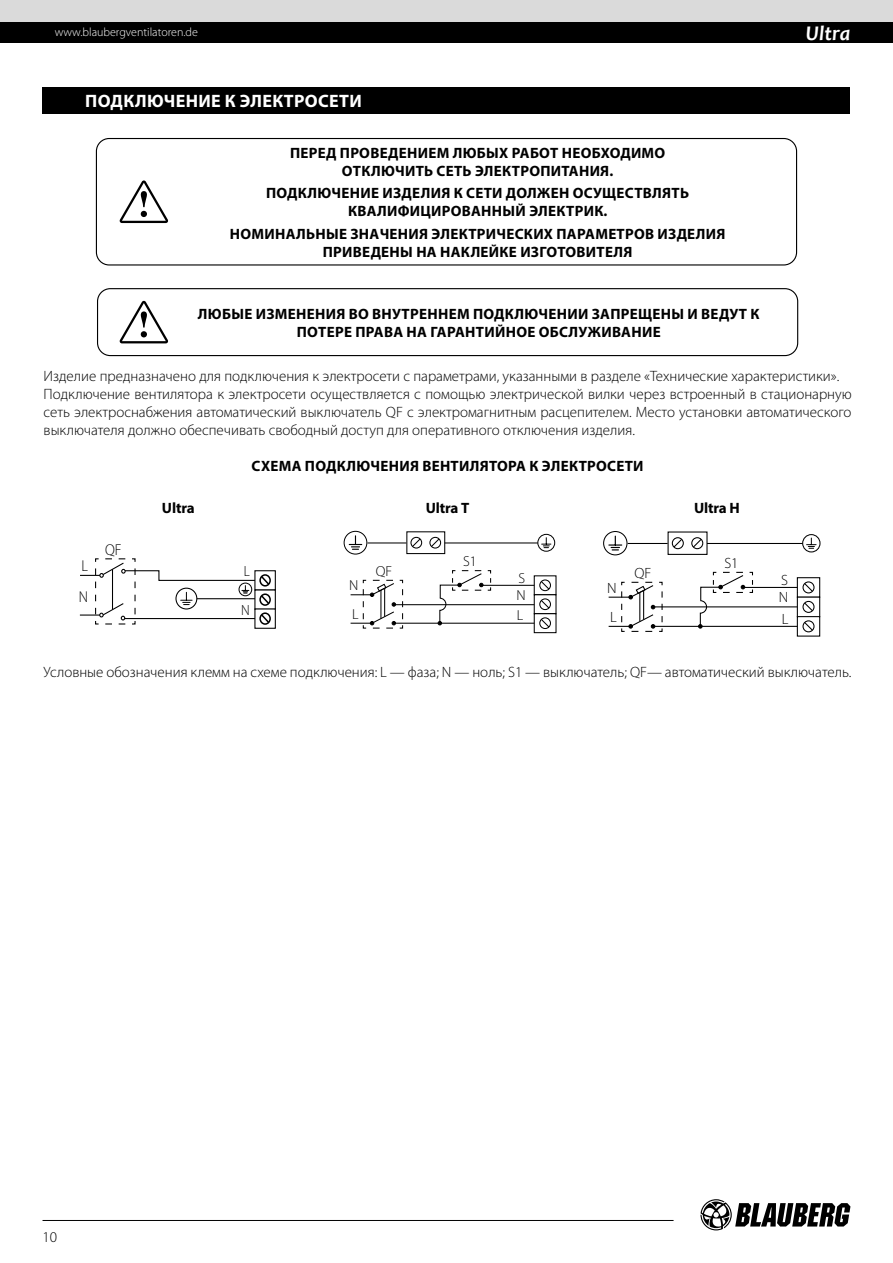
<style>
.page{position:relative;width:893px;height:1263px;background:#fff}
.page>*{position:absolute;margin:0;border:0;box-sizing:border-box;transform-origin:0 0}
.t1{font:italic 700 21px "Candara";color:#fff}
.t2{font:700 18px "Myriad Pro";letter-spacing:.02em;color:#fff}
.t3{font:300 15.75px/30.9px "Myriad Pro";color:#000;scale:.92 1}
.t4{font:300 15px/18px "Myriad Pro";color:#000}
.t5{font:700 15px/18px "Myriad Pro";letter-spacing:.02em;color:#000;text-align:center}
.t6{font:300 14.85px/17.7px "Myriad Pro";color:#000}
.t7{font:300 14.7px "Myriad Pro";color:#000;scale:.92 1}
.t8{font:300 14.55px/17.2px "Myriad Pro";color:#000}
.t9{font:300 12px "Myriad Pro";color:#fff}
</style>
<div class="page">
<div style="left:0;top:21px;width:893px;height:22px;background:#000"></div>
<svg style="left:700px;top:1199px;width:150px;height:31px"></svg>
<hr style="left:43px;top:1220px;width:631px;height:1px;background:#000">
<div style="left:0;top:0;width:893px;height:21px;background:#dadada"></div>
<div style="left:254px;top:570px;width:22px;height:20px;border:1px solid #000"></div>
<div style="left:254px;top:589px;width:22px;height:21px;border:1px solid #000"></div>
<div style="left:254px;top:608px;width:22px;height:21px;border:1px solid #000"></div>
<svg style="left:80px;top:558px;width:191px;height:67px"></svg>
<div style="left:539px;top:579px;width:12px;height:12px;border:1px solid #000;border-radius:50%"></div>
<svg style="left:540px;top:580px;width:10px;height:10px"></svg>
<div style="left:534px;top:594px;width:22px;height:20px;border:1px solid #000"></div>
<div style="left:539px;top:598px;width:12px;height:12px;border:1px solid #000;border-radius:50%"></div>
<svg style="left:540px;top:599px;width:10px;height:10px"></svg>
<div style="left:534px;top:613px;width:22px;height:20px;border:1px solid #000"></div>
<div style="left:539px;top:617px;width:12px;height:12px;border:1px solid #000;border-radius:50%"></div>
<svg style="left:540px;top:618px;width:10px;height:10px"></svg>
<hr style="left:394px;top:623px;width:140px;height:1px;background:#000">
<hr style="left:481px;top:585px;width:53px;height:1px;background:#000">
<svg style="left:438px;top:570px;width:54px;height:55px"></svg>
<hr style="left:394px;top:604px;width:140px;height:1px;background:#000">
<svg style="left:351px;top:579px;width:53px;height:50px"></svg>
<div style="left:406px;top:531px;width:39px;height:23px;border:1px solid #000"></div>
<div style="left:410px;top:537px;width:12px;height:11px;border:1px solid #000;border-radius:50%"></div>
<svg style="left:411px;top:537px;width:11px;height:11px"></svg>
<div style="left:429px;top:537px;width:12px;height:11px;border:1px solid #000;border-radius:50%"></div>
<svg style="left:430px;top:537px;width:10px;height:11px"></svg>
<hr style="left:367px;top:542px;width:39px;height:1px;background:#000">
<hr style="left:445px;top:542px;width:93px;height:1px;background:#000">
<svg style="left:349px;top:536px;width:13px;height:14px"></svg>
<div style="left:344px;top:531px;width:23px;height:24px;border:1px solid #000;border-radius:50%"></div>
<svg style="left:542px;top:538px;width:9px;height:10px"></svg>
<div style="left:537px;top:534px;width:18px;height:18px;border:1px solid #000;border-radius:50%"></div>
<div style="left:797px;top:577px;width:23px;height:21px;border:1px solid #000"></div>
<div style="left:802px;top:581px;width:12px;height:12px;border:1px solid #000;border-radius:50%"></div>
<svg style="left:803px;top:582px;width:11px;height:11px"></svg>
<div style="left:797px;top:597px;width:23px;height:20px;border:1px solid #000"></div>
<div style="left:802px;top:601px;width:12px;height:12px;border:1px solid #000;border-radius:50%"></div>
<svg style="left:803px;top:601px;width:11px;height:11px"></svg>
<div style="left:797px;top:616px;width:23px;height:21px;border:1px solid #000"></div>
<div style="left:802px;top:620px;width:12px;height:12px;border:1px solid #000;border-radius:50%"></div>
<svg style="left:803px;top:621px;width:11px;height:11px"></svg>
<hr style="left:653px;top:626px;width:144px;height:1px;background:#000">
<hr style="left:653px;top:606px;width:144px;height:1px;background:#000">
<hr style="left:743px;top:587px;width:54px;height:1px;background:#000">
<svg style="left:698px;top:571px;width:55px;height:58px"></svg>
<svg style="left:609px;top:581px;width:54px;height:51px"></svg>
<div style="left:668px;top:531px;width:39px;height:24px;border:1px solid #000"></div>
<div style="left:672px;top:537px;width:12px;height:12px;border:1px solid #000;border-radius:50%"></div>
<svg style="left:672px;top:538px;width:11px;height:11px"></svg>
<div style="left:691px;top:537px;width:12px;height:12px;border:1px solid #000;border-radius:50%"></div>
<svg style="left:692px;top:538px;width:11px;height:11px"></svg>
<hr style="left:628px;top:543px;width:40px;height:1px;background:#000">
<hr style="left:707px;top:543px;width:96px;height:1px;background:#000">
<svg style="left:609px;top:536px;width:13px;height:14px"></svg>
<div style="left:603px;top:531px;width:24px;height:24px;border:1px solid #000;border-radius:50%"></div>
<svg style="left:807px;top:538px;width:9px;height:11px"></svg>
<div style="left:802px;top:534px;width:18px;height:18px;border:1px solid #000;border-radius:50%"></div>
<div style="left:97px;top:288px;width:701px;height:68px;border:1px solid #000;border-radius:13px"></div>
<svg style="left:120px;top:301px;width:48px;height:42px"></svg>
<div style="left:96px;top:138px;width:701px;height:127px;border:1px solid #000;border-radius:13px"></div>
<svg style="left:120px;top:180px;width:48px;height:43px"></svg>
<div style="left:43px;top:87px;width:807px;height:27px;background:#000"></div>
<p class="t9" style="left:55px;top:26px;width:145px">www.blaubergventilatoren.de</p>
<h1 class="t1" style="left:806px;top:20px;width:46px">Ultra</h1>
<p class="t2" style="left:85px;top:89px;width:278px">ПОДКЛЮЧЕНИЕ К ЭЛЕКТРОСЕТИ</p>
<p class="t5" style="left:290px;top:144px;width:377px">ПЕРЕД ПРОВЕДЕНИЕМ ЛЮБЫХ РАБОТ НЕОБХОДИМО<br>ОТКЛЮЧИТЬ СЕТЬ ЭЛЕКТРОПИТАНИЯ.</p>
<p class="t5" style="left:266px;top:184px;width:424px">ПОДКЛЮЧЕНИЕ ИЗДЕЛИЯ К СЕТИ ДОЛЖЕН ОСУЩЕСТВЛЯТЬ<br>КВАЛИФИЦИРОВАННЫЙ ЭЛЕКТРИК.</p>
<p class="t5" style="left:230px;top:224px;width:497px">НОМИНАЛЬНЫЕ ЗНАЧЕНИЯ ЭЛЕКТРИЧЕСКИХ ПАРАМЕТРОВ ИЗДЕЛИЯ<br>ПРИВЕДЕНЫ НА НАКЛЕЙКЕ ИЗГОТОВИТЕЛЯ</p>
<p class="t5" style="left:198px;top:304px;width:563px">ЛЮБЫЕ ИЗМЕНЕНИЯ ВО ВНУТРЕННЕМ ПОДКЛЮЧЕНИИ ЗАПРЕЩЕНЫ И ВЕДУТ К<br>ПОТЕРЕ ПРАВА НА ГАРАНТИЙНОЕ ОБСЛУЖИВАНИЕ</p>
<p class="t4" style="left:44px;top:368px;width:809px">Изделие предназначено для подключения к электросети с параметрами, указанными в разделе «Технические характеристики».<br>Подключение вентилятора к электросети осуществляется с помощью электрической вилки через встроенный в стационарную сеть электроснабжения автоматический выключатель QF с электромагнитным расцепителем. Место установки автоматического выключателя должно обеспечивать свободный доступ для оперативного отключения изделия.</p>
<p class="t5" style="left:252px;top:457px;width:393px">СХЕМА ПОДКЛЮЧЕНИЯ ВЕНТИЛЯТОРА К ЭЛЕКТРОСЕТИ</p>
<p class="t5" style="left:162px;top:498px;width:34px">Ultra</p>
<p class="t5" style="left:426px;top:498px;width:45px">Ultra Т</p>
<p class="t5" style="left:694px;top:498px;width:47px">Ultra H</p>
<p class="t3" style="left:79px;top:550px;width:12px">L<br>N</p>
<p class="t3" style="left:105px;top:534px;width:19px">QF</p>
<p class="t7" style="left:244px;top:563px;width:8px">L</p>
<p class="t7" style="left:241px;top:602px;width:11px">N</p>
<p class="t8" style="left:349px;top:572px;width:11px;line-height:28.3px">N<br>L</p>
<p class="t8" style="left:376px;top:563px;width:18px">QF</p>
<p class="t8" style="left:463px;top:553px;width:15px">S1</p>
<p class="t8" style="left:516px;top:569px;width:11px">S<br>N</p>
<p class="t8" style="left:517px;top:607px;width:8px">L</p>
<p class="t6" style="left:607px;top:573px;width:11px;line-height:29.2px">N<br>L</p>
<p class="t6" style="left:634px;top:564px;width:18px">QF</p>
<p class="t6" style="left:724px;top:554px;width:16px">S1</p>
<p class="t6" style="left:779px;top:571px;width:11px">S<br>N</p>
<p class="t6" style="left:782px;top:610px;width:8px">L</p>
<p class="t4" style="left:44px;top:663px;width:809px">Условные обозначения клемм на схеме подключения: L — фаза; N — ноль; S1 — выключатель; QF— автоматический выключатель.</p>
<p class="t4" style="left:43px;top:1228px;width:16px">10</p>
</div>
